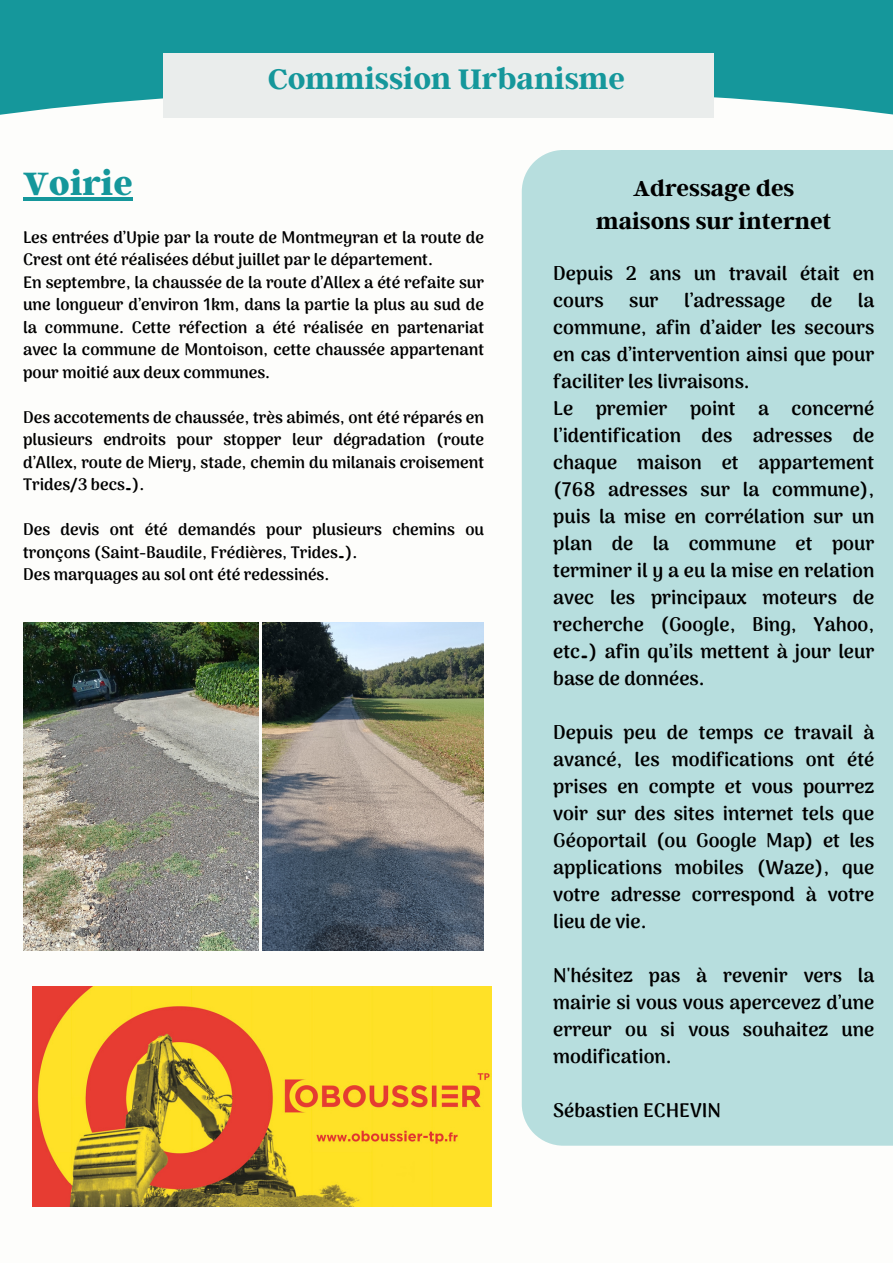
<style>
.page{position:relative;width:893px;height:1264px;background:#fff}
.page>*{position:absolute;margin:0;border:0;box-sizing:border-box;transform-origin:0 0}
.t1{font:800 36px "Argent CF";color:#15979b}
.t2{font:700 31.5px "Argent CF";color:#15979b}
.t3{font:700 24px/32.5px "Argent CF";color:#000;text-align:center}
.t4{font:800 19.5px/27px "Arima Madurai";color:#000;text-align:justify}
.t5{font:800 16.5px/22.5px "Arima Madurai";color:#000}
</style>
<div class="page">
<div style="left:0;top:0;width:892px;height:1262px;background:#fdfdfb"></div>
<div style="left:0;top:0;width:892px;height:204px;background:#15979b"></div>
<svg style="left:0;top:89px;width:892px;height:115px;background:#e9f4f2"></svg>
<img style="left:262px;top:622px;width:222px;height:328px">
<img style="left:23px;top:622px;width:235px;height:328px">
<div style="left:163px;top:53px;width:550px;height:64px;background:#eaedec"></div>
<div style="left:521px;top:150px;width:371px;height:995px;background:#b7dede"></div>
<hr style="left:23px;top:197px;width:110px;height:4px;background:#15979b">
<img style="left:33px;top:986px;width:458px;height:220px">
<p class="t2" style="left:268px;top:58px;width:358px">Commission Urbanisme</p>
<p class="t1" style="left:23px;top:160px;width:111px">Voirie</p>
<p class="t5" style="left:23px;top:226px;width:462px">Les entrées d’Upie par la route de Montmeyran et la route de<br>Crest ont été réalisées début juillet par le département.</p>
<p class="t5" style="left:23px;top:271px;width:462px;text-align:justify">En septembre, la chaussée de la route d’Allex a été refaite sur une longueur d’environ 1km, dans la partie la plus au sud de la commune. Cette réfection a été réalisée en partenariat avec la commune de Montoison, cette chaussée appartenant pour moitié aux deux communes.</p>
<p class="t5" style="left:23px;top:406px;width:462px;text-align:justify">Des accotements de chaussée, très abimés, ont été réparés en plusieurs endroits pour stopper leur dégradation (route d’Allex, route de Miery, stade, chemin du milanais croisement Trides/3 becs…).</p>
<p class="t5" style="left:23px;top:518px;width:462px">Des devis ont été demandés pour plusieurs chemins ou tronçons (Saint-Baudile, Frédières, Trides…).</p>
<p class="t5" style="left:23px;top:563px;width:308px">Des marquages au sol ont été redessinés.</p>
<p class="t3" style="left:596px;top:171px;width:237px">Adressage des maisons sur internet</p>
<p class="t4" style="left:553px;top:260px;width:322px">Depuis 2 ans un travail était en cours</p>
<p class="t4" style="left:629px;top:287px;width:31px">sur</p>
<p class="t4" style="left:684px;top:287px;width:103px">l’adressage</p>
<p class="t4" style="left:810px;top:287px;width:23px">de</p>
<p class="t4" style="left:553px;top:287px;width:322px;text-indent:304px">la commune, afin d’aider les secours en cas d’intervention ainsi que pour faciliter les livraisons.</p>
<p class="t4" style="left:553px;top:395px;width:322px">Le premier point a concerné l’identification des adresses de chaque maison et appartement (768 adresses sur la commune), puis la mise en corrélation sur un plan de la commune et pour terminer il y a eu la mise en relation avec les principaux moteurs de recherche (Google, Bing, Yahoo, etc…) afin qu’ils mettent à jour leur base de données.</p>
<p class="t4" style="left:553px;top:718px;width:322px">Depuis peu de temps ce travail à avancé, les modifications ont été prises en compte et vous pourrez voir sur des sites internet tels que Géoportail (ou Google Map) et les applications mobiles (Waze), que votre adresse correspond à votre lieu de vie.</p>
<p class="t4" style="left:553px;top:961px;width:322px">N'hésitez pas à revenir vers la mairie si vous vous apercevez d’une erreur ou si vous souhaitez une modification.</p>
<p class="t4" style="left:553px;top:1096px;width:169px">Sébastien ECHEVIN</p>
</div>
